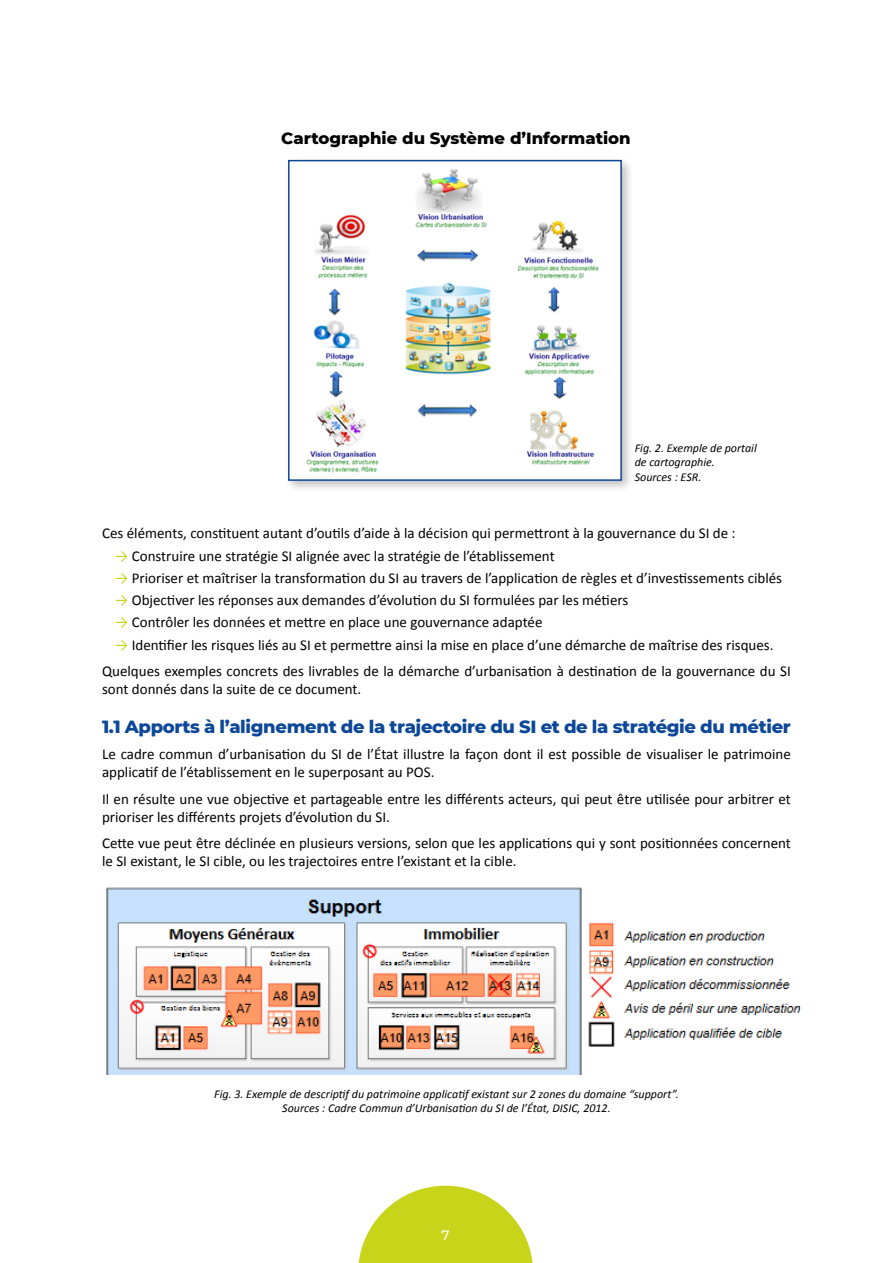
<style>
.page{position:relative;width:893px;height:1263px;background:#fff}
.page>*{position:absolute;margin:0;border:0;box-sizing:border-box;transform-origin:0 0}
.t1{font:800 18px "Montserrat";letter-spacing:-.02em;color:#0d4798}
.t2{font:800 16.5px "Montserrat";color:#000}
.t3{font:15px/18px "Calibri";color:#000}
.t4{font:500 13.5px "Montserrat";color:#fff}
.t5{font:italic 12px/14.4px "Calibri";color:#000}
.s1{color:#c8d419}
</style>
<div class="page">
<svg style="left:358px;top:1186px;width:175px;height:77px"></svg>
<div style="left:284px;top:156px;width:350px;height:337px;background:#000;opacity:.25"></div>
<div style="left:288px;top:160px;width:334px;height:321px;background:#fff;border:2px solid #0d4798"></div>
<img style="left:306px;top:169px;width:293px;height:304px">
<img style="left:106px;top:887px;width:696px;height:187px">
<p class="t2" style="left:281px;top:126px;width:351px">Cartographie du Système d’Information</p>
<p class="t5" style="left:635px;top:440px;width:123px">Fig. 2. Exemple de portail de cartographie.<br>Sources : ESR.</p>
<p class="t3" style="left:102px;top:524px;width:635px">Ces éléments, constituent autant d’outils d’aide à la décision qui permettront à la gouvernance du SI de :</p>
<p class="t3" style="left:115px;top:547px;width:441px"><span class="s1">→</span> Construire une stratégie SI alignée avec la stratégie de l’établissement</p>
<p class="t3" style="left:115px;top:569px;width:669px"><span class="s1">→</span> Prioriser et maîtriser la transformation du SI au travers de l’application de règles et d’investissements ciblés</p>
<p class="t3" style="left:115px;top:591px;width:515px"><span class="s1">→</span> Objectiver les réponses aux demandes d’évolution du SI formulées par les métiers</p>
<p class="t3" style="left:115px;top:613px;width:429px"><span class="s1">→</span> Contrôler les données et mettre en place une gouvernance adaptée</p>
<p class="t3" style="left:102px;top:631px;width:690px;line-height:26.5px;text-align:center"><span class="s1">→</span> Identifier les risques liés au SI et permettre ainsi la mise en place d’une démarche de maîtrise des risques.<br>Quelques exemples concrets des livrables de la démarche d’urbanisation à destination de la gouvernance du SI</p>
<p class="t3" style="left:102px;top:680px;width:261px">sont donnés dans la suite de ce document.</p>
<p class="t1" style="left:102px;top:713px;width:690px">1.1 Apports à l’alignement de la trajectoire du SI et de la stratégie du métier</p>
<p class="t3" style="left:102px;top:745px;width:690px">Le cadre commun d’urbanisation du SI de l’État illustre la façon dont il est possible de visualiser le patrimoine applicatif de l’établissement en le superposant au POS.</p>
<p class="t3" style="left:102px;top:790px;width:690px">Il en résulte une vue objective et partageable entre les différents acteurs, qui peut être utilisée pour arbitrer et prioriser les différents projets d’évolution du SI.</p>
<p class="t3" style="left:102px;top:834px;width:690px">Cette vue peut être déclinée en plusieurs versions, selon que les applications qui y sont positionnées concernent le SI existant, le SI cible, ou les trajectoires entre l’existant et la cible.</p>
<p class="t5" style="left:214px;top:1086px;width:466px;text-align:center">Fig. 3. Exemple de descriptif du patrimoine applicatif existant sur 2 zones du domaine “support”.<br>Sources : Cadre Commun d’Urbanisation du SI de l’État, DISIC, 2012.</p>
<p class="t4" style="left:442px;top:1226px;width:10px">7</p>
</div>
